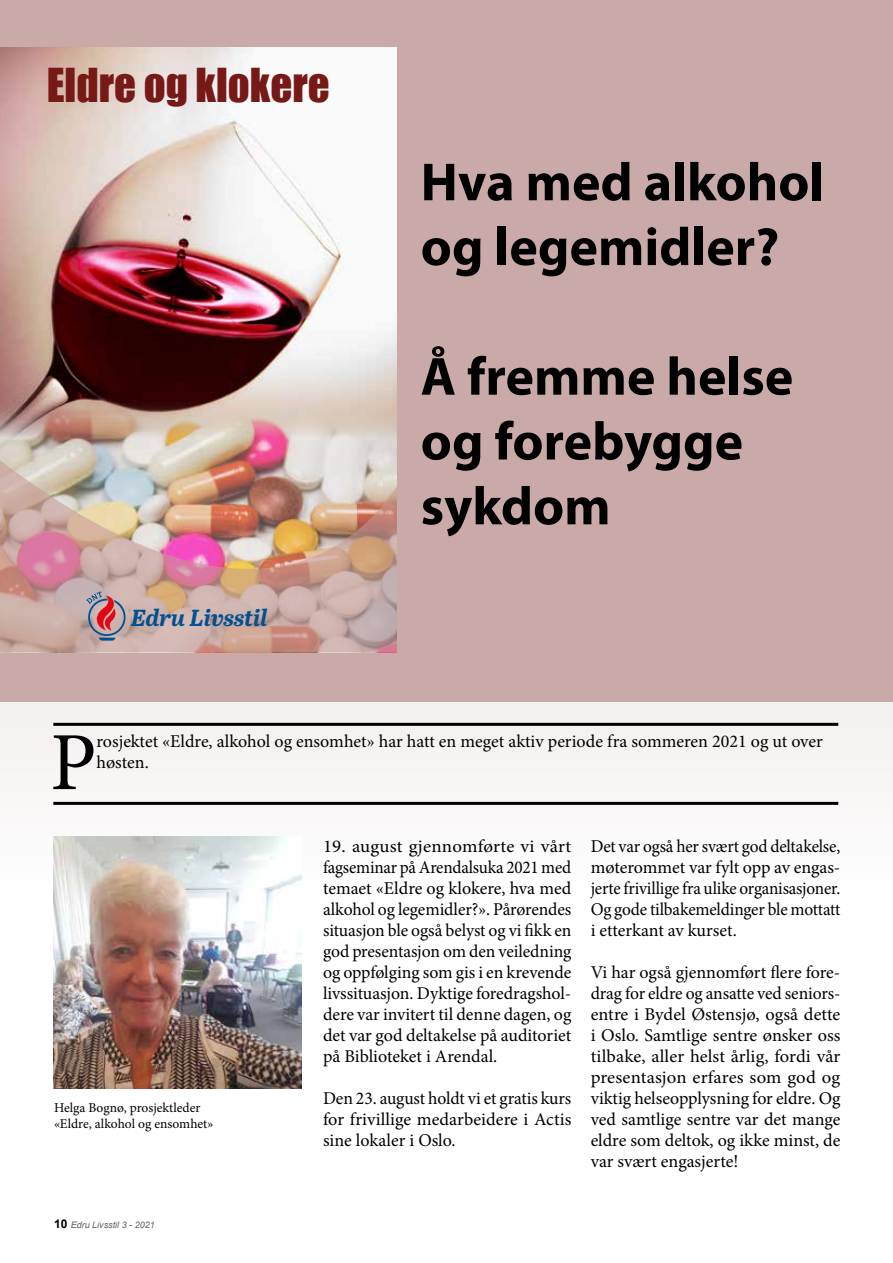
<style>
.page{position:relative;width:893px;height:1263px;background:#fff}
.page>*{position:absolute;margin:0;border:0;box-sizing:border-box;transform-origin:0 0}
.t1{font:82.65px "Minion Pro";color:#000}
.t2{font:700 54px/64.8px "Myriad Pro";color:#000}
.t3{font:43.05px "Impact";color:#771917}
.t4{font:italic 700 23.25px "Abril Text";letter-spacing:-.005em;color:#005190}
.t5{font:18px/21px "Minion Pro";letter-spacing:-.005em;color:#000;text-align:justify}
.t6{font:18px/21px "Minion Pro";letter-spacing:-.005em;color:#000;text-align:justify;scale:1.05 1}
.t7{font:18px/21px "Minion Pro";letter-spacing:-.005em;color:#000;text-align:justify;scale:.96 1}
.t8{font:13.5px/16.2px "Minion Pro";color:#000}
.t9{font:italic 9px "Arial";color:#646363}
.s1{font-weight:700;font-style:normal;font-size:12px;color:#000}
</style>
<div class="page">
<div style="left:0;top:0;width:893px;height:1263px;background:linear-gradient(to right,#fcfafa,#fdfdfd)"></div>
<div style="left:0;top:0;width:893px;height:702px;background:#caaaa8"></div>
<hr style="left:53px;top:723px;width:785px;height:3px;background:#000">
<hr style="left:53px;top:802px;width:785px;height:3px;background:#000">
<img style="left:53px;top:837px;width:249px;height:252px">
<img style="left:0;top:47px;width:396px;height:350px">
<img style="left:0;top:397px;width:396px;height:19px">
<img style="left:0;top:416px;width:396px;height:236px">
<svg style="left:86px;top:591px;width:40px;height:50px"></svg>
<h3 class="t3" style="left:47px;top:52px;width:284px">Eldre og klokere</h3>
<p class="t4" style="left:131px;top:600px;width:138px">Edru Livsstil</p>
<h2 class="t2" style="left:421px;top:148px;width:405px">Hva med alkohol og legemidler?</h2>
<h2 class="t2" style="left:421px;top:342px;width:374px">Å fremme helse og forebygge sykdom</h2>
<h1 class="t1" style="left:50px;top:707px;width:48px">P</h1>
<p class="t5" style="left:97px;top:731px;width:728px">rosjektet «Eldre, alkohol og ensomhet» har hatt en meget aktiv periode fra sommeren 2021 og ut over høsten.</p>
<p class="t8" style="left:54px;top:1100px;width:161px">Helga Bognø, prosjektleder «Eldre, alkohol og ensomhet»</p>
<p class="t9" style="left:54px;top:1219px;width:102px"><span class="s1">10</span> Edru Livsstil 3 - 2021</p>
<p class="t6" style="left:323px;top:836px;width:238px">19. august gjennomførte vi vårt fagseminar på Arendalsuka 2021 med temaet «Eldre og klokere, hva med alkohol og legemidler?». Pårørendes situasjon ble også belyst og vi fikk en god presentasjon om den veiledning og oppfølging som gis i en krevende livssituasjon. Dyktige foredragshol&shy;dere var invitert til denne dagen, og det var god deltakelse på auditoriet på Biblioteket i Arendal.</p>
<p class="t5" style="left:323px;top:1088px;width:250px">Den 23. august holdt vi et gratis kurs for frivillige medarbeidere i Actis sine lokaler i Oslo.</p>
<p class="t7" style="left:591px;top:836px;width:262px">Det var også her svært god deltakelse, møterommet var fylt opp av engas&shy;jerte frivillige fra ulike organisasjoner.<br>Og gode tilbakemeldinger ble mottatt i etterkant av kurset.</p>
<p class="t5" style="left:591px;top:962px;width:251px">Vi har også gjennomført flere fore&shy;drag for eldre og ansatte ved seniors&shy;entre i Bydel Østensjø, også dette i Oslo. Samtlige sentre ønsker oss tilbake, aller helst årlig, fordi vår presentasjon erfares som god og viktig helseopplysning for eldre. Og ved samtlige sentre var det mange eldre som deltok, og ikke minst, de var svært engasjerte!</p>
</div>
